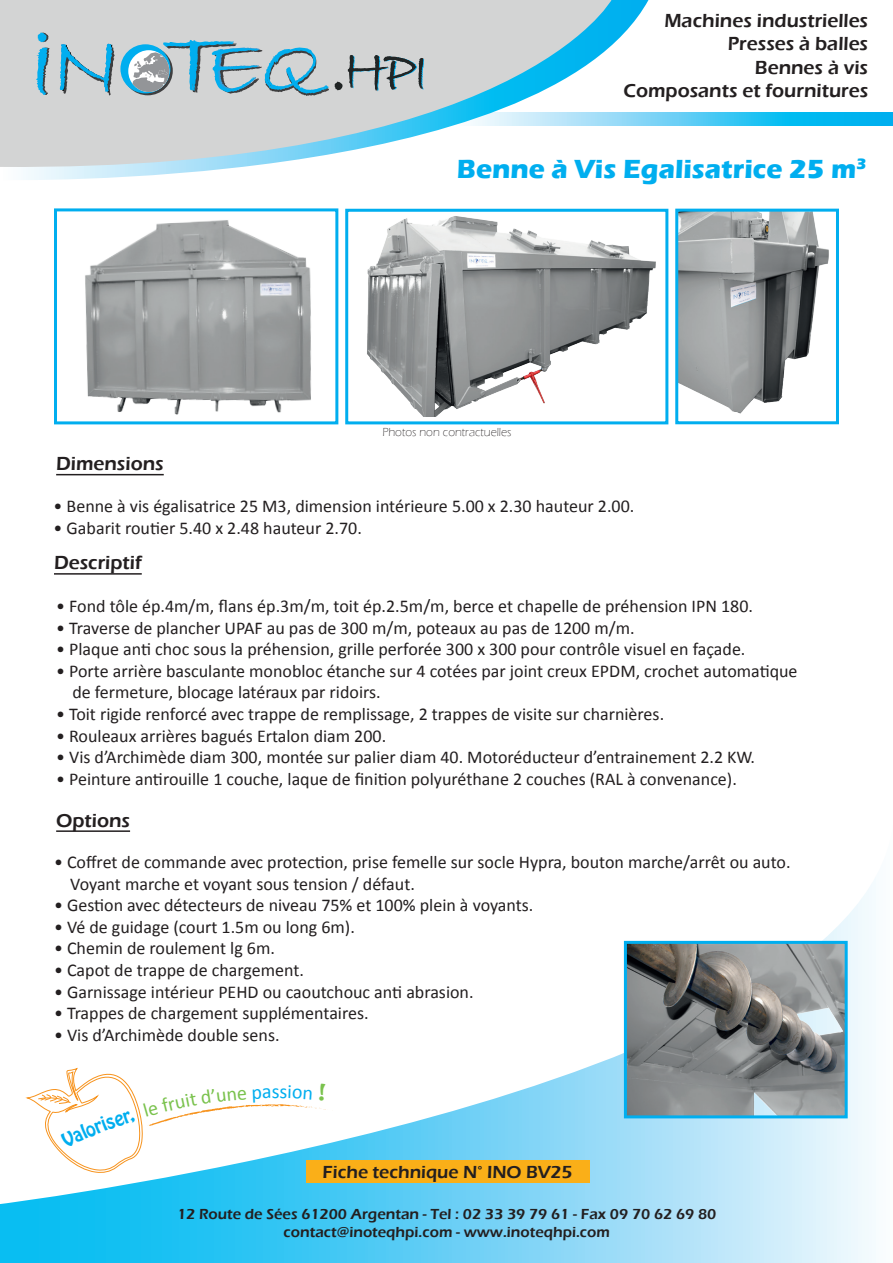
<style>
.page{position:relative;width:893px;height:1263px;background:#fff}
.page>*{position:absolute;margin:0;border:0;box-sizing:border-box;transform-origin:0 0}
.t1{font:700 27px "Eras ITC";color:#00aeef}
.t2{font:19.95px "Calibri";color:#00aeef}
.t3{font:600 19.5px/23.4px "Eras ITC";color:#231f20;text-align:right}
.t4{font:18px/21.6px "Calibri";color:#231f20}
.t5{font:600 18px "Eras ITC";color:#231f20}
.t6{font:600 15px/18px "Eras ITC";color:#231f20;text-align:center}
.t7{font:300 12px "Eras ITC";color:#231f20}
</style>
<div class="page">
<svg style="left:0;top:830px;width:876px;height:433px"></svg>
<img style="left:85px;top:220px;width:226px;height:195px">
<div style="left:54px;top:208px;width:284px;height:216px;border:3px solid #00aeef"></div>
<img style="left:367px;top:216px;width:289px;height:200px">
<div style="left:345px;top:209px;width:323px;height:215px;border:3px solid #00aeef"></div>
<img style="left:679px;top:213px;width:150px;height:201px">
<div style="left:675px;top:209px;width:164px;height:215px;border:3px solid #00aeef"></div>
<hr style="left:56px;top:474px;width:108px;height:1px;background:#231f20">
<hr style="left:54px;top:573px;width:88px;height:2px;background:#231f20">
<hr style="left:56px;top:830px;width:74px;height:2px;background:#231f20">
<div style="left:306px;top:1160px;width:283px;height:22px;background:#faaf18"></div>
<img style="left:628px;top:945px;width:216px;height:169px">
<div style="left:624px;top:941px;width:224px;height:177px;border:3px solid #00aeef"></div>
<svg style="left:648px;top:113px;width:245px;height:12px;background:#25bff2"></svg>
<svg style="left:0;top:0;width:648px;height:180px"></svg>
<svg style="left:26px;top:1068px;width:300px;height:105px"></svg>
<p class="t3" style="left:623px;top:9px;width:246px">Machines industrielles<br>Presses à balles<br>Bennes à vis<br>Composants et fournitures</p>
<h1 class="t1" style="left:457px;top:154px;width:411px">Benne à Vis Egalisatrice 25 m<sup>3</sup></h1>
<p class="t7" style="left:382px;top:426px;width:131px">Photos non contractuelles</p>
<p class="t3" style="left:56px;top:452px;width:109px">Dimensions</p>
<p class="t4" style="left:54px;top:495px;width:582px">• Benne à vis égalisatrice 25 M3, dimension intérieure 5.00 x 2.30 hauteur 2.00.</p>
<p class="t4" style="left:54px;top:516px;width:310px">• Gabarit routier 5.40 x 2.48 hauteur 2.70.</p>
<p class="t3" style="left:54px;top:551px;width:89px">Descriptif</p>
<p class="t4" style="left:56px;top:595px;width:698px">• Fond tôle ép.4m/m, flans ép.3m/m, toit ép.2.5m/m, berce et chapelle de préhension IPN 180.</p>
<p class="t4" style="left:56px;top:616px;width:580px">• Traverse de plancher UPAF au pas de 300 m/m, poteaux au pas de 1200 m/m.</p>
<p class="t4" style="left:56px;top:638px;width:691px">• Plaque anti choc sous la préhension, grille perforée 300 x 300 pour contrôle visuel en façade.</p>
<p class="t4" style="left:72px;top:659px;width:727px;text-indent:-16px">• Porte arrière basculante monobloc étanche sur 4 cotées par joint creux EPDM, crochet automatique de fermeture, blocage latéraux par ridoirs.</p>
<p class="t4" style="left:56px;top:703px;width:609px">• Toit rigide renforcé avec trappe de remplissage, 2 trappes de visite sur charnières.</p>
<p class="t4" style="left:56px;top:724px;width:332px">• Rouleaux arrières bagués Ertalon diam 200.</p>
<p class="t4" style="left:56px;top:746px;width:700px">• Vis d’Archimède diam 300, montée sur palier diam 40. Motoréducteur d’entrainement 2.2 KW.</p>
<p class="t4" style="left:56px;top:767px;width:682px">• Peinture antirouille 1 couche, laque de finition polyuréthane 2 couches (RAL à convenance).</p>
<p class="t3" style="left:56px;top:809px;width:75px">Options</p>
<p class="t4" style="left:70px;top:851px;width:722px;text-indent:-16px">• Coffret de commande avec protection, prise femelle sur socle Hypra, bouton marche/arrêt ou auto.<br>Voyant marche et voyant sous tension / défaut.</p>
<p class="t4" style="left:54px;top:894px;width:481px">• Gestion avec détecteurs de niveau 75% et 100% plein à voyants.</p>
<p class="t4" style="left:54px;top:915px;width:302px">• Vé de guidage (court 1.5m ou long 6m).</p>
<p class="t4" style="left:54px;top:937px;width:223px">• Chemin de roulement lg 6m.</p>
<p class="t4" style="left:54px;top:959px;width:251px">• Capot de trappe de chargement.</p>
<p class="t4" style="left:54px;top:980px;width:421px">• Garnissage intérieur PEHD ou caoutchouc anti abrasion.</p>
<p class="t4" style="left:54px;top:1002px;width:316px">• Trappes de chargement supplémentaires.</p>
<p class="t4" style="left:54px;top:1023px;width:227px">• Vis d’Archimède double sens.</p>
<p class="t2" style="left:272px;top:1077px;width:9px">s</p>
<p class="t5" style="left:323px;top:1161px;width:251px">Fiche technique N° INO BV25</p>
<p class="t6" style="left:177px;top:1205px;width:541px">12 Route de Sées 61200 Argentan - Tel : 02 33 39 79 61 - Fax 09 70 62 69 80 contact@inoteqhpi.com - www.inoteqhpi.com</p>
</div>
